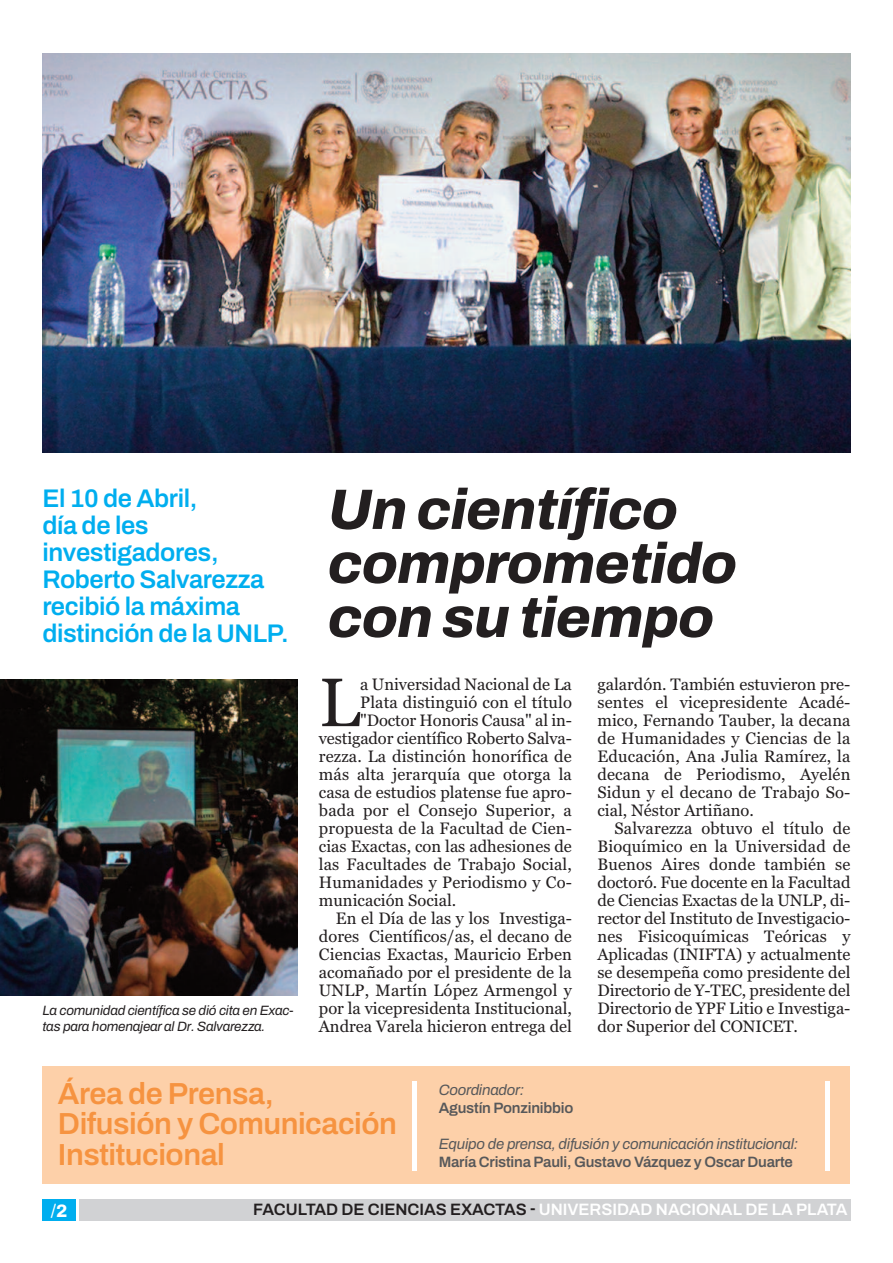
<style>
.page{position:relative;width:893px;height:1263px;background:#fff}
.page>*{position:absolute;margin:0;border:0;box-sizing:border-box;transform-origin:0 0}
.t1{font:68.4px "Georgia";color:#231f20}
.t2{font:italic 800 57px/54px "Archivo";letter-spacing:-.015em;color:#231f20}
.t3{font:600 30.45px/30.5px "Archivo";letter-spacing:-.015em;color:#f69340}
.t4{font:600 25.5px/27px "Archivo";letter-spacing:-.015em;color:#00aeef}
.t5{font:18px "Archivo";color:#fff}
.t6{font:16.5px/18px "Georgia";color:#231f20;text-align:justify}
.t7{font:600 16.5px "Archivo";color:#fff}
.t8{font:600 15px "Archivo";letter-spacing:-.015em;color:#57585a}
.t9{font:italic 15px "Archivo";letter-spacing:-.015em;color:#57585a}
.t10{font:italic 13.5px/16.5px "Archivo";letter-spacing:-.015em;color:#231f20}
.s1{font-weight:800}
.s2{color:#231f20}
</style>
<div class="page">
<div style="left:79px;top:1199px;width:771px;height:21px;background:#d1d2d4"></div>
<div style="left:43px;top:1199px;width:33px;height:21px;background:#00aeef"></div>
<img style="left:43px;top:53px;width:807px;height:399px">
<img style="left:0;top:679px;width:298px;height:317px">
<div style="left:42px;top:1066px;width:808px;height:117px;background:#fdd0a9"></div>
<div style="left:412px;top:1081px;width:5px;height:90px;background:#fff"></div>
<div style="left:825px;top:1081px;width:5px;height:90px;background:#fff"></div>
<h3 class="t4" style="left:42px;top:484px;width:248px">El 10 de Abril,<br>día de les investigadores,<br>Roberto Salvarezza recibió la máxima distinción de la UNLP.</h3>
<p class="t10" style="left:43px;top:1002px;width:253px">La comunidad científica se dió cita en Exac&shy;tas para homenajear al Dr. Salvarezza.</p>
<h2 class="t2" style="left:328px;top:482px;width:411px">Un científico comprometido con su tiempo</h2>
<h1 class="t1" style="left:319px;top:662px;width:43px">L</h1>
<p class="t6" style="left:360px;top:675px;width:213px">a Universidad Nacional de La</p>
<p class="t6" style="left:360px;top:693px;width:213px">Plata distinguió con el título</p>
<p class="t6" style="left:360px;top:711px;width:213px">"Doctor Honoris Causa" al in-</p>
<p class="t6" style="left:319px;top:729px;width:254px">vestigador científico Roberto Salva-</p>
<p class="t6" style="left:319px;top:747px;width:254px">rezza. La distinción honorífica de</p>
<p class="t6" style="left:319px;top:765px;width:254px">más alta jerarquía que otorga la</p>
<p class="t6" style="left:319px;top:783px;width:254px">casa de estudios platense fue apro-</p>
<p class="t6" style="left:319px;top:801px;width:254px">bada por el Consejo Superior, a</p>
<p class="t6" style="left:319px;top:819px;width:254px">propuesta de la Facultad de Cien-</p>
<p class="t6" style="left:319px;top:837px;width:254px">cias Exactas, con las adhesiones de</p>
<p class="t6" style="left:319px;top:855px;width:254px">las Facultades de Trabajo Social,</p>
<p class="t6" style="left:319px;top:873px;width:254px">Humanidades y Periodismo y Co-</p>
<p class="t6" style="left:319px;top:891px;width:139px">municación Social.</p>
<p class="t6" style="left:336px;top:909px;width:237px">En el Día de las y los Investiga-</p>
<p class="t6" style="left:319px;top:927px;width:254px">dores Científicos/as, el decano de</p>
<p class="t6" style="left:319px;top:945px;width:254px">Ciencias Exactas, Mauricio Erben</p>
<p class="t6" style="left:319px;top:963px;width:254px">acomañado por el presidente de la</p>
<p class="t6" style="left:319px;top:981px;width:254px">UNLP, Martín López Armengol y</p>
<p class="t6" style="left:319px;top:999px;width:254px">por la vicepresidenta Institucional,</p>
<p class="t6" style="left:319px;top:1017px;width:254px">Andrea Varela hicieron entrega del</p>
<p class="t6" style="left:597px;top:675px;width:254px">galardón. También estuvieron pre&shy;sentes el vicepresidente Acadé&shy;mico, Fernando Tauber, la decana de Humanidades y Ciencias de la Educación, Ana Julia Ramírez, la decana de Periodismo, Ayelén Sidun y el decano de Trabajo So&shy;cial, Néstor Artiñano.</p>
<p class="t6" style="left:597px;top:819px;width:254px;text-indent:17px">Salvarezza obtuvo el título de Bioquímico en la Universidad de Buenos Aires donde también se doctoró. Fue docente en la Facultad de Ciencias Exactas de la UNLP, di&shy;rector del Instituto de Investigacio&shy;nes Fisicoquímicas Teóricas y Aplicadas (INIFTA) y actualmente se desempeña como presidente del Directorio de Y-TEC, presidente del Directorio de YPF Litio e Investiga&shy;dor Superior del CONICET.</p>
<h3 class="t3" style="left:58px;top:1078px;width:341px">Área de Prensa,<br>Difusión y Comunicación<br>Institucional</h3>
<p class="t9" style="left:439px;top:1078px;width:87px">Coordinador:</p>
<p class="t8" style="left:439px;top:1096px;width:136px">Agustín Ponzinibbio</p>
<p class="t9" style="left:439px;top:1132px;width:361px">Equipo de prensa, difusión y comunicación institucional:</p>
<p class="t8" style="left:439px;top:1150px;width:356px">María Cristina Pauli, Gustavo Vázquez y Oscar Duarte</p>
<p class="t5" style="left:51px;top:1197px;width:18px">/<span class="s1">2</span></p>
<p class="t7" style="left:253px;top:1197px;width:596px"><span class="s2">FACULTAD DE CIENCIAS EXACTAS 6</span> UNIVERSIDAD NACIONAL DE LA PLATA</p>
</div>
